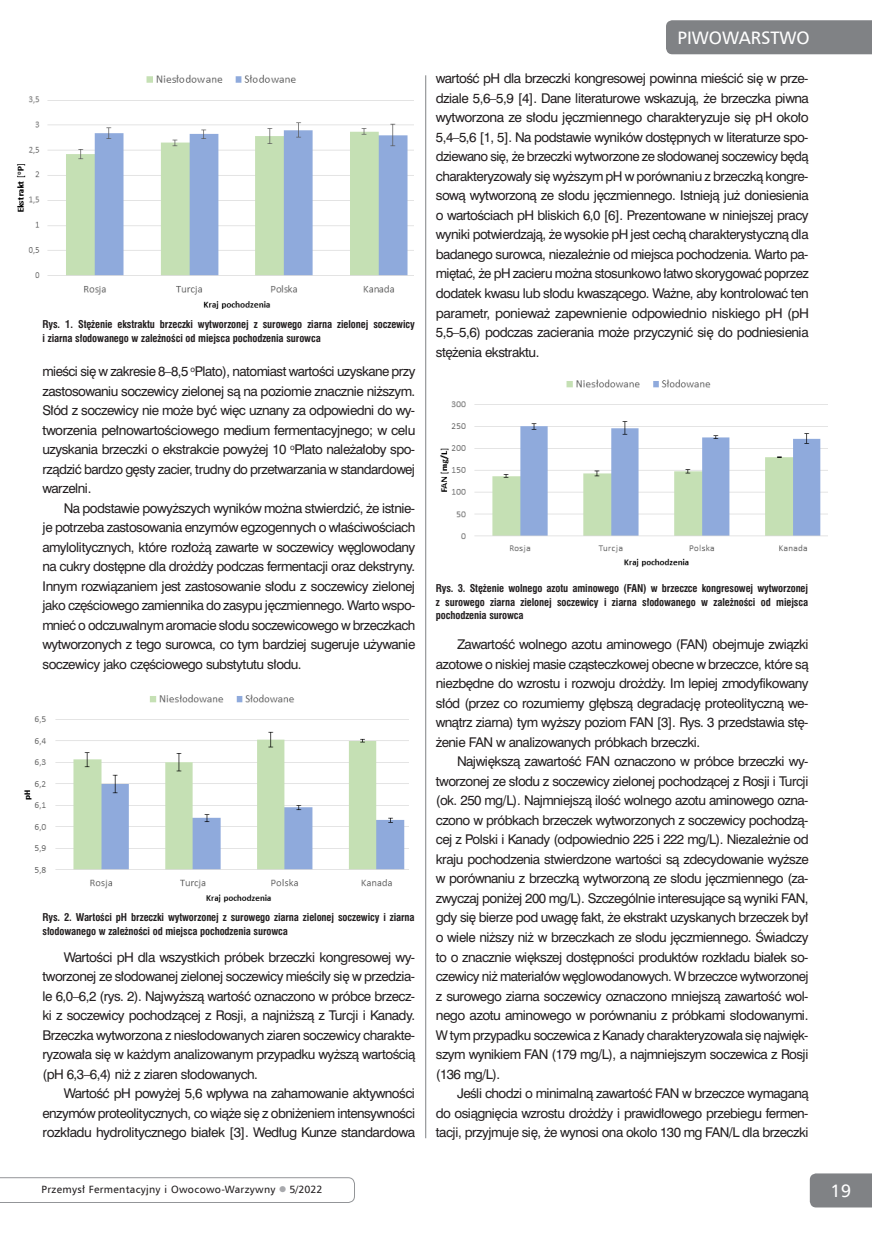
<style>
.page{position:relative;width:872px;height:1234px;background:#fff}
.page>*{position:absolute;margin:0;border:0;box-sizing:border-box;transform-origin:0 0}
.t1{font:18px "Humnst 777 EU";color:#fff}
.t2{font:12.45px/19.5px "Swis 721 PL";letter-spacing:-.005em;color:#231f20;text-align:justify}
.podpisrys{font:10.5px/13.5px "Swis 721 Cn PL Bold A";letter-spacing:-.01em;color:#231f20}
.t3{font:10.5px "Humnst 777 EU";letter-spacing:.03em;color:#231f20}
.s1{color:#a8a9ad}
</style>
<div class="page">
<hr style="left:425px;top:75px;width:1px;height:1062px;background:#808285">
<img style="left:17px;top:74px;width:396px;height:235px">
<img style="left:24px;top:694px;width:384px;height:209px">
<img style="left:440px;top:379px;width:387px;height:188px">
<svg style="left:0;top:1177px;width:355px;height:25px"></svg>
<div style="left:810px;top:1173px;width:62px;height:34px;background:#808285"></div>
<div style="left:666px;top:20px;width:206px;height:34px;background:#808285"></div>
<p class="podpisrys" style="left:43px;top:317px;width:374px">Rys. 1. Stężenie ekstraktu brzeczki wytworzonej z surowego ziarna zielonej soczewicy i ziarna słodowanego w zależności od miejsca pochodzenia surowca</p>
<p class="t2" style="left:43px;top:361px;width:374px">mieści się w zakresie 8–8,5 <sup>o</sup>Plato), natomiast wartości uzyskane przy zastosowaniu soczewicy zielonej są na poziomie znacznie niższym.<br>Słód z soczewicy nie może być więc uznany za odpowiedni do wy&shy;tworzenia pełnowartościowego medium fermentacyjnego; w celu uzyskania brzeczki o ekstrakcie powyżej 10 <sup>o</sup>Plato należałoby spo&shy;rządzić bardzo gęsty zacier, trudny do przetwarzania w standardowej warzelni.</p>
<p class="t2" style="left:43px;top:498px;width:374px;text-indent:21px">Na podstawie powyższych wyników można stwierdzić, że istnie&shy;je potrzeba zastosowania enzymów egzogennych o właściwościach amylolitycznych, które rozłożą zawarte w soczewicy węglowodany na cukry dostępne dla drożdży podczas fermentacji oraz dekstryny.<br>Innym rozwiązaniem jest zastosowanie słodu z soczewicy zielonej jako częściowego zamiennika do zasypu jęczmiennego. Warto wspo&shy;mnieć o odczuwalnym aromacie słodu soczewicowego w brzeczkach wytworzonych z tego surowca, co tym bardziej sugeruje używanie soczewicy jako częściowego substytutu słodu.</p>
<p class="podpisrys" style="left:43px;top:910px;width:374px">Rys. 2. Wartości pH brzeczki wytworzonej z surowego ziarna zielonej soczewicy i ziarna słodowanego w zależności od miejsca pochodzenia surowca</p>
<p class="t2" style="left:43px;top:946px;width:374px;text-indent:21px">Wartości pH dla wszystkich próbek brzeczki kongresowej wy&shy;tworzonej ze słodowanej zielonej soczewicy mieściły się w przedzia&shy;le 6,0–6,2 (rys. 2). Najwyższą wartość oznaczono w próbce brzecz&shy;ki z soczewicy pochodzącej z Rosji, a najniższą z Turcji i Kanady.<br>Brzeczka wytworzona z niesłodowanych ziaren soczewicy charakte&shy;ryzowała się w każdym analizowanym przypadku wyższą wartością (pH 6,3–6,4) niż z ziaren słodowanych.</p>
<p class="t2" style="left:43px;top:1083px;width:374px;text-indent:21px">Wartość pH powyżej 5,6 wpływa na zahamowanie aktywności enzymów proteolitycznych, co wiąże się z obniżeniem intensywności rozkładu hydrolitycznego białek [3]. Według Kunze standardowa</p>
<p class="t3" style="left:41px;top:1182px;width:282px">Przemysł Fermentacyjny i Owocowo-Warzywny <span class="s1">●</span> 5/2022</p>
<h1 class="t1" style="left:677px;top:26px;width:134px">PIWOWARSTWO</h1>
<p class="t2" style="left:436px;top:69px;width:374px">wartość pH dla brzeczki kongresowej powinna mieścić się w prze&shy;dziale 5,6–5,9 [4]. Dane literaturowe wskazują, że brzeczka piwna wytworzona ze słodu jęczmiennego charakteryzuje się pH około 5,4–5,6 [1, 5]. Na podstawie wyników dostępnych w literaturze spo&shy;dziewano się, że brzeczki wytworzone ze słodowanej soczewicy będą charakteryzowały się wyższym pH w porównaniu z brzeczką kongre&shy;sową wytworzoną ze słodu jęczmiennego. Istnieją już doniesienia o wartościach pH bliskich 6,0 [6]. Prezentowane w niniejszej pracy wyniki potwierdzają, że wysokie pH jest cechą charakterystyczną dla badanego surowca, niezależnie od miejsca pochodzenia. Warto pa&shy;miętać, że pH zacieru można stosunkowo łatwo skorygować poprzez dodatek kwasu lub słodu kwaszącego. Ważne, aby kontrolować ten parametr, ponieważ zapewnienie odpowiednio niskiego pH (pH 5,5–5,6) podczas zacierania może przyczynić się do podniesienia stężenia ekstraktu.</p>
<p class="podpisrys" style="left:436px;top:581px;width:374px;text-align:justify">Rys. 3. Stężenie wolnego azotu aminowego (FAN) w brzeczce kongresowej wytworzonej z surowego ziarna zielonej soczewicy i ziarna słodowanego w zależności od miejsca pochodzenia surowca</p>
<p class="t2" style="left:436px;top:634px;width:374px;text-indent:21px">Zawartość wolnego azotu aminowego (FAN) obejmuje związki azotowe o niskiej masie cząsteczkowej obecne w brzeczce, które są niezbędne do wzrostu i rozwoju drożdży. Im lepiej zmodyfikowany słód (przez co rozumiemy głębszą degradację proteolityczną we&shy;wnątrz ziarna) tym wyższy poziom FAN [3]. Rys. 3 przedstawia stę&shy;żenie FAN w analizowanych próbkach brzeczki.</p>
<p class="t2" style="left:436px;top:751px;width:374px;text-indent:21px">Największą zawartość FAN oznaczono w próbce brzeczki wy&shy;tworzonej ze słodu z soczewicy zielonej pochodzącej z Rosji i Turcji (ok. 250 mg/L). Najmniejszą ilość wolnego azotu aminowego ozna&shy;czono w próbkach brzeczek wytworzonych z soczewicy pochodzą&shy;cej z Polski i Kanady (odpowiednio 225 i 222 mg/L). Niezależnie od kraju pochodzenia stwierdzone wartości są zdecydowanie wyższe w porównaniu z brzeczką wytworzoną ze słodu jęczmiennego (za&shy;zwyczaj poniżej 200 mg/L). Szczególnie interesujące są wyniki FAN, gdy się bierze pod uwagę fakt, że ekstrakt uzyskanych brzeczek był o wiele niższy niż w brzeczkach ze słodu jęczmiennego. Świadczy to o znacznie większej dostępności produktów rozkładu białek so&shy;czewicy niż materiałów węglowodanowych. W brzeczce wytworzonej z surowego ziarna soczewicy oznaczono mniejszą zawartość wol&shy;nego azotu aminowego w porównaniu z próbkami słodowanymi.<br>W tym przypadku soczewica z Kanady charakteryzowała się najwięk&shy;szym wynikiem FAN (179 mg/L), a najmniejszym soczewica z Rosji (136 mg/L).</p>
<p class="t2" style="left:436px;top:1083px;width:374px;text-indent:21px">Jeśli chodzi o minimalną zawartość FAN w brzeczce wymaganą do osiągnięcia wzrostu drożdży i prawidłowego przebiegu fermen&shy;tacji, przyjmuje się, że wynosi ona około 130 mg FAN/L dla brzeczki</p>
<h1 class="t1" style="left:830px;top:1179px;width:22px">19</h1>
</div>
